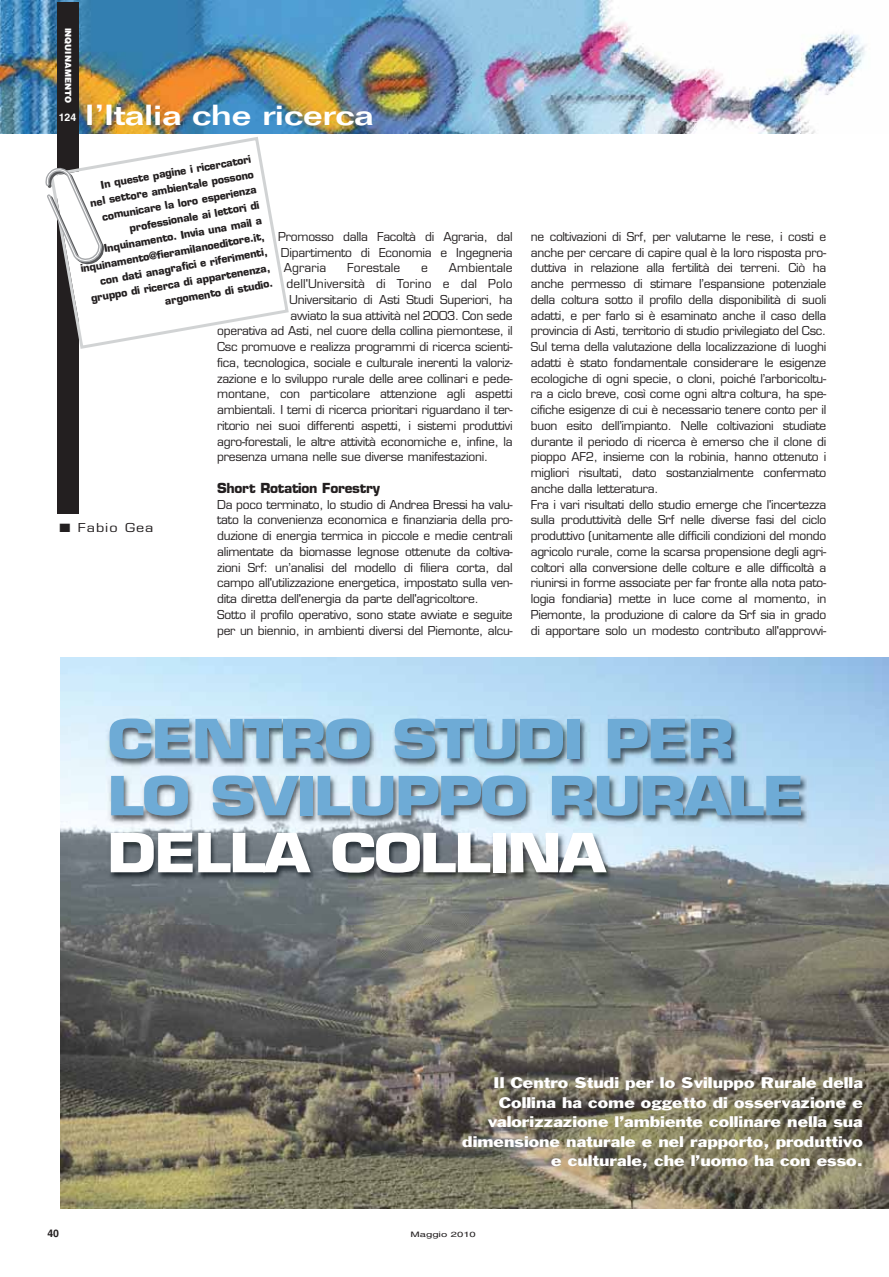
<style>
.page{position:relative;width:889px;height:1277px;background:#fff}
.page>*{position:absolute;margin:0;border:0;box-sizing:border-box;transform-origin:0 0}
.t1{font:700 52.5px/57px "Eurostile LT";letter-spacing:-.035em;color:#6eabd6;scale:1.2 1}
.t2{font:700 52.5px "Eurostile LT";letter-spacing:-.035em;color:#fff;scale:1.2 1}
.t3{font:500 28.5px "Folio LT";letter-spacing:-.02em;color:#fff;scale:1.34 1}
.t4{font:14.25px/19.5px "Franklin Gothic LT";color:#fff;text-align:right;scale:1.2 1}
.t5{font:700 13.5px "Eurostile LT";letter-spacing:-.02em;color:#231f20}
.t6{font:12px/15.8px "Eurostile LT";letter-spacing:-.02em;color:#231f20}
.t7{font:12px "Eurostile LT";letter-spacing:.005em;color:#231f20}
.t8{font:12px "Eurostile LT";letter-spacing:.07em;color:#231f20;scale:1.2 1}
.t9{font:700 10.5px/15.8px "Eurostile LT";color:#231f20;text-align:right}
.t10{font:700 10.5px "Helvetica LT";color:#fff}
.t11{font:700 10.5px "Helvetica LT";color:#231f20}
.t12{font:900 8.55px "Helvetica LT";letter-spacing:.005em;color:#fff;scale:.85 1}
.t13{font:7.5px "Helvetica LT";color:#231f20;scale:1.5 1}
</style>
<div class="page">
<img style="left:0;top:1px;width:866px;height:132px">
<div style="left:57px;top:2px;width:22px;height:512px;background:#231f20"></div>
<svg style="left:66px;top:137px;width:223px;height:212px"></svg>
<svg style="left:45px;top:164px;width:61px;height:105px"></svg>
<img style="left:60px;top:658px;width:828px;height:550px">
<img style="left:71px;top:707px;width:803px;height:217px">
<p class="t12" style="left:71px;top:28px;width:90px;rotate:90deg">INQUINAMENTO</p>
<p class="t10" style="left:59px;top:111px;width:19px">124</p>
<h2 class="t3" style="left:85px;top:97px;width:217px">l’Italia che ricerca</h2>
<p class="t9" style="left:66px;top:184px;width:188px;rotate:-10deg">In queste pagine i ricercatori<br>nel settore ambientale possono comunicare la loro esperienza professionale ai lettori di<br>Inquinamento. Invia una mail a inquinamento@fieramilanoeditore.it, con dati anagrafici e riferimenti, gruppo di ricerca di appartenenza, argomento di studio.</p>
<p class="t6" style="left:278px;top:229px;width:236px;text-align:justify">Promosso dalla Facoltà di Agraria, dal Dipartimento di Economia e Ingegneria Agraria</p>
<p class="t7" style="left:347px;top:262px;width:55px">Forestale</p>
<p class="t6" style="left:421px;top:261px;width:8px">e</p>
<p class="t7" style="left:449px;top:262px;width:65px">Ambientale</p>
<p class="t7" style="left:286px;top:278px;width:228px">dell'Università di Torino e dal Polo</p>
<p class="t6" style="left:289px;top:292px;width:225px">Universitario di Asti Studi Superiori, ha</p>
<p class="t6" style="left:290px;top:308px;width:224px">avviato la sua attività nel 2003. Con sede</p>
<p class="t6" style="left:217px;top:324px;width:297px">operativa ad Asti, nel cuore della collina piemontese, il</p>
<p class="t6" style="left:217px;top:340px;width:297px">Csc promuove e realizza programmi di ricerca scienti-</p>
<p class="t6" style="left:217px;top:355px;width:297px">fica, tecnologica, sociale e culturale inerenti la valoriz-</p>
<p class="t6" style="left:217px;top:371px;width:297px">zazione e lo sviluppo rurale delle aree collinari e pede-</p>
<p class="t6" style="left:217px;top:387px;width:297px">montane, con particolare attenzione agli aspetti</p>
<p class="t6" style="left:217px;top:403px;width:297px">ambientali. I temi di ricerca prioritari riguardano il ter-</p>
<p class="t6" style="left:217px;top:418px;width:297px">ritorio nei suoi differenti aspetti, i sistemi produttivi</p>
<p class="t6" style="left:217px;top:434px;width:297px">agro-forestali, le altre attività economiche e, infine, la</p>
<p class="t6" style="left:217px;top:450px;width:273px">presenza umana nelle sue diverse manifestazioni.</p>
<p class="t5" style="left:217px;top:482px;width:164px">Short Rotation Forestry</p>
<p class="t6" style="left:217px;top:497px;width:297px">Da poco terminato, lo studio di Andrea Bressi ha valu&shy;tato la convenienza economica e finanziaria della pro&shy;duzione di energia termica in piccole e medie centrali alimentate da biomasse legnose ottenute da coltiva&shy;zioni Srf: un’analisi del modello di filiera corta, dal campo all'utilizzazione energetica, impostato sulla ven&shy;dita diretta dell'energia da parte dell'agricoltore.<br>Sotto il profilo operativo, sono state avviate e seguite per un biennio, in ambienti diversi del Piemonte, alcu-</p>
<p class="t8" style="left:59px;top:522px;width:80px">■ Fabio Gea</p>
<p class="t6" style="left:530px;top:229px;width:297px">ne coltivazioni di Srf, per valutarne le rese, i costi e anche per cercare di capire qual è la loro risposta pro&shy;duttiva in relazione alla fertilità dei terreni. Ciò ha anche permesso di stimare l’espansione potenziale della coltura sotto il profilo della disponibilità di suoli adatti, e per farlo si è esaminato anche il caso della provincia di Asti, territorio di studio privilegiato del Csc.<br>Sul tema della valutazione della localizzazione di luoghi adatti è stato fondamentale considerare le esigenze ecologiche di ogni specie, o cloni, poiché l’arboricoltu&shy;ra a ciclo breve, così come ogni altra coltura, ha spe&shy;cifiche esigenze di cui è necessario tenere conto per il buon esito dell’impianto. Nelle coltivazioni studiate durante il periodo di ricerca è emerso che il clone di pioppo AF2, insieme con la robinia, hanno ottenuto i migliori risultati, dato sostanzialmente confermato anche dalla letteratura.<br>Fra i vari risultati dello studio emerge che l'incertezza sulla produttività delle Srf nelle diverse fasi del ciclo produttivo (unitamente alle difficili condizioni del mondo agricolo rurale, come la scarsa propensione degli agri&shy;coltori alla conversione delle colture e alle difficoltà a riunirsi in forme associate per far fronte alla nota pato&shy;logia fondiaria) mette in luce come al momento, in Piemonte, la produzione di calore da Srf sia in grado di apportare solo un modesto contributo all'approvvi-</p>
<h1 class="t1" style="left:107px;top:714px;width:582px">CENTRO STUDI PER<br>LO SVILUPPO RURALE</h1>
<h1 class="t2" style="left:107px;top:829px;width:417px">DELLA COLLINA</h1>
<p class="t4" style="left:462px;top:1074px;width:335px">Il Centro Studi per lo Sviluppo Rurale della Collina ha come oggetto di osservazione e valorizzazione l’ambiente collinare nella sua dimensione naturale e nel rapporto, produttivo e culturale, che l’uomo ha con esso.</p>
<p class="t11" style="left:47px;top:1227px;width:13px">40</p>
<p class="t13" style="left:410px;top:1230px;width:45px">Maggio 2010</p>
</div>
